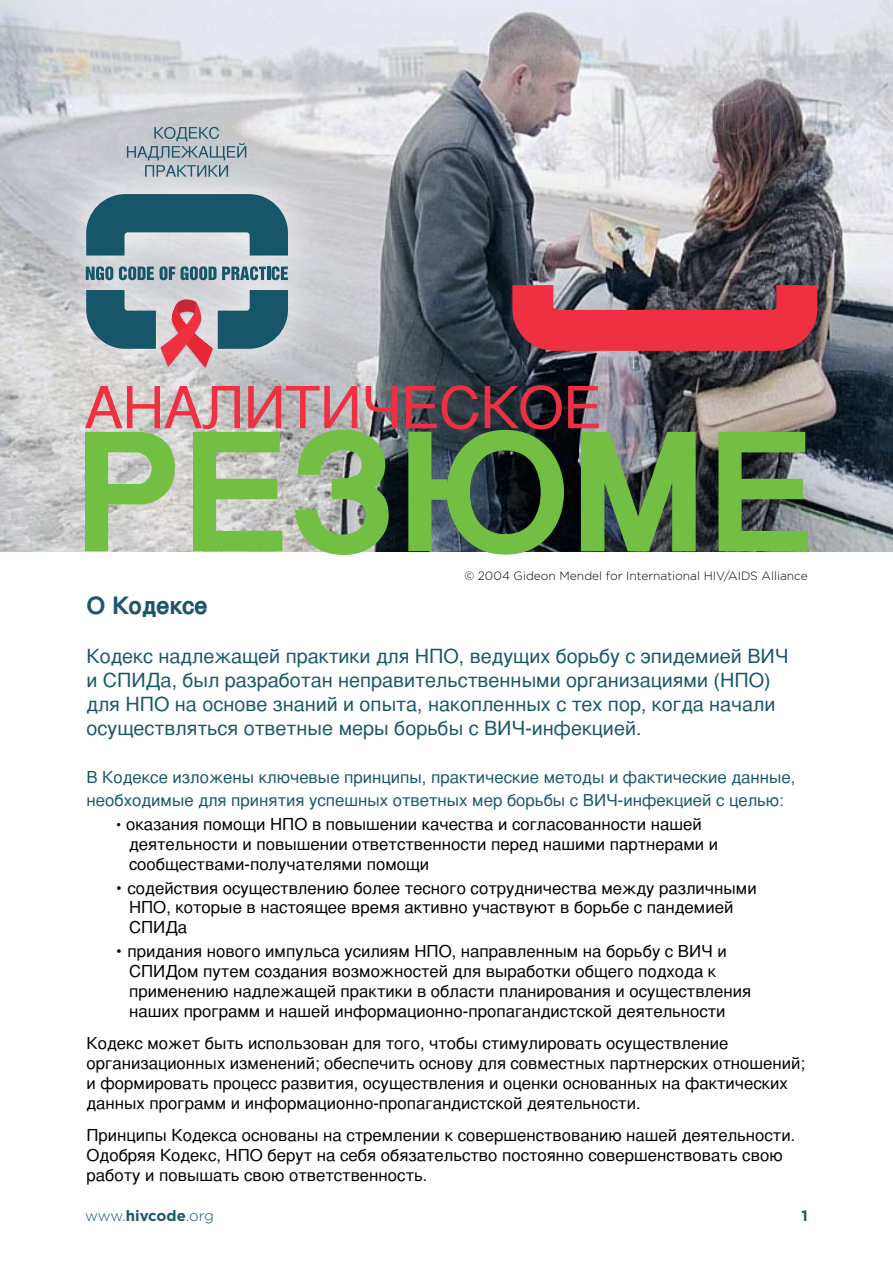
<style>
.page{position:relative;width:893px;height:1263px;background:#fff}
.page>*{position:absolute;margin:0;border:0;box-sizing:border-box;transform-origin:0 0}
.t1{font:700 24px "Helvetica";color:#19576b}
.t2{font:19.5px/24px "Helvetica";color:#19576b}
.t3{font:16.5px/19.8px "Helvetica";color:#000}
.t4{font:16.5px/22.5px "Helvetica";color:#19576b}
.t5{font:300 15px "Gotham";letter-spacing:-.01em;color:#19576b}
.t6{font:300 12px "Gotham";color:#000}
.s1{font-size:15px}
.s2{font-weight:700}
</style>
<div class="page">
<img style="left:0;top:0;width:893px;height:552px">
<svg style="left:512px;top:285px;width:305px;height:66px;background:#bb3b49"></svg>
<svg style="left:42px;top:150px;width:291px;height:266px;background:#cccdd0"></svg>
<svg style="left:86px;top:194px;width:202px;height:176px;background:#7d929d"></svg>
<svg style="left:85px;top:430px;width:723px;height:125px;background:#739b60"></svg>
<svg style="left:85px;top:385px;width:514px;height:44px;background:#a66d75"></svg>
<svg style="left:127px;top:127px;width:119px;height:50px;background:#a7b4bb"></svg>
<p class="t6" style="left:464px;top:569px;width:345px">© 2004 Gideon Mendel for International HIV/AIDS Alliance</p>
<h1 class="t1" style="left:87px;top:584px;width:123px">О Кодексе</h1>
<p class="t2" style="left:87px;top:644px;width:704px">Кодекс надлежащей практики для НПО, ведущих борьбу с эпидемией ВИЧ и СПИДа, был разработан неправительственными организациями (НПО) для НПО на основе знаний и опыта, накопленных с тех пор, когда начали осуществляться ответные меры борьбы с ВИЧ-инфекцией.</p>
<p class="t4" style="left:87px;top:766px;width:710px">В Кодексе изложены ключевые принципы, практические методы и фактические данные, необходимые для принятия успешных ответных мер борьбы с ВИЧ-инфекцией с целью:</p>
<p class="t3" style="left:129px;top:814px;width:591px;text-indent:-13px"><span class="s1">•</span> оказания помощи НПО в повышении качества и согласованности нашей деятельности и повышении ответственности перед нашими партнерами и cообществами-получателями помощи</p>
<p class="t3" style="left:129px;top:877px;width:629px;text-indent:-13px">• содействия осуществлению более тесного сотрудничества между различными<br>НПО, которые в настоящее время активно участвуют в борьбе с пандемией<br>СПИДа</p>
<p class="t3" style="left:129px;top:941px;width:624px;text-indent:-13px">• придания нового импульса усилиям НПО, направленным на борьбу с ВИЧ и СПИДом путем создания возможностей для выработки общего подхода к применению надлежащей практики в области планирования и осуществления наших программ и нашей информационно-пропагандистской деятельности</p>
<p class="t3" style="left:87px;top:1033px;width:720px">Кодекс может быть использован для того, чтобы стимулировать осуществление организационных изменений; обеспечить основу для совместных партнерских отношений; и формировать процесс развития, осуществления и оценки основанных на фактических данных программ и информационно-пропагандистской деятельности.</p>
<p class="t3" style="left:87px;top:1125px;width:710px">Принципы Кодекса основаны на стремлении к совершенствованию нашей деятельности.<br>Одобряя Кодекс, НПО берут на себя обязательство постоянно совершенствовать свою работу и повышать свою ответственность.</p>
<p class="t5" style="left:85px;top:1208px;width:131px">www.<span class="s2">hivcode</span>.org</p>
</div>
